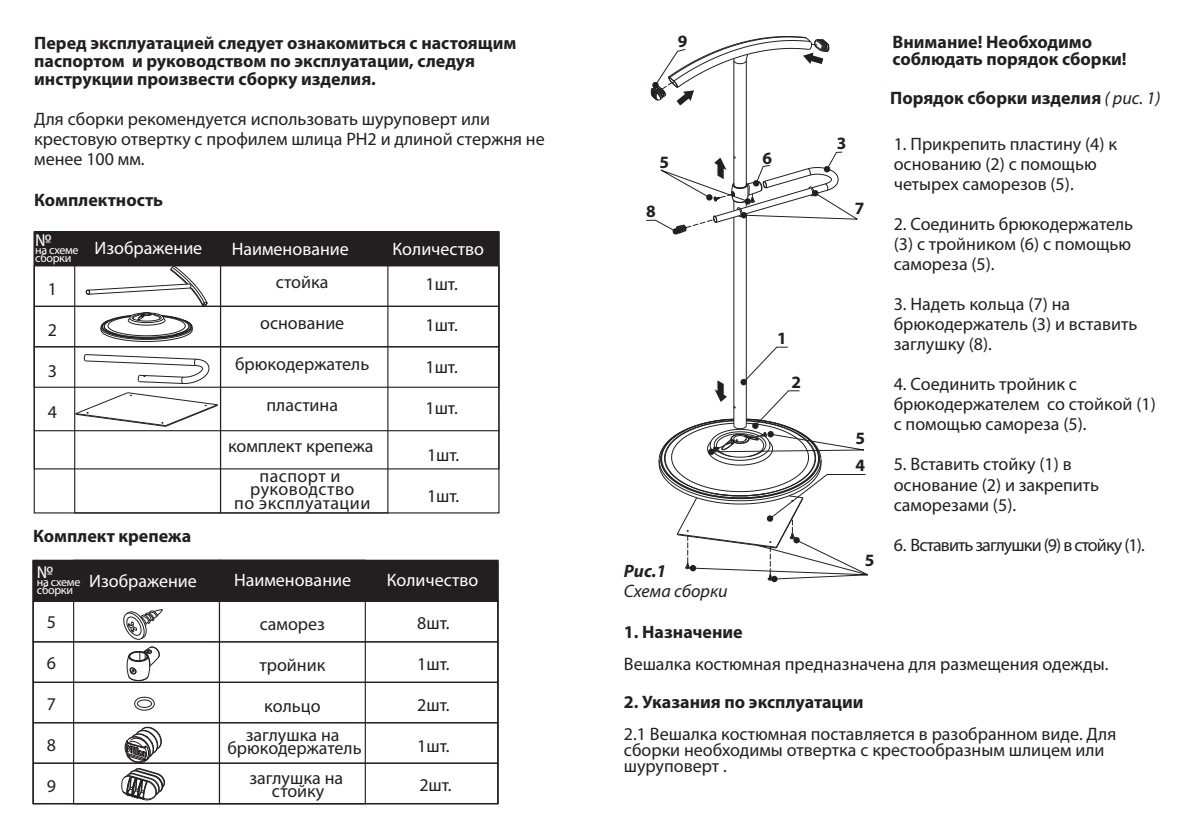
<style>
.page{position:relative;width:1191px;height:840px;background:#fff}
.page>*{position:absolute;margin:0;border:0;box-sizing:border-box;transform-origin:0 0}
.t1{font:18px/20px "Myriad Pro";color:#231f20}
.t2{font:700 18px/18px "Myriad Pro";color:#231f20}
.t3{font:18px "Myriad Pro";color:#fff}
.t4{font:18px/13px "Myriad Pro";letter-spacing:.025em;color:#231f20;text-align:center}
.t5{font:18px "Myriad Pro";letter-spacing:-.05em;color:#231f20}
.t6{font:italic 18px "Myriad Pro";color:#231f20}
.t7{font:italic 700 18px "Myriad Pro";color:#231f20}
.t8{font:700 17.4px "Myriad Pro";color:#231f20}
.t9{font:12px "Myriad Pro";letter-spacing:-.025em;color:#fff}
.s1{font-weight:400;font-style:italic}
</style>
<div class="page">
<div style="left:34px;top:430px;width:465px;height:83px;border:1px solid #231f20"></div>
<div style="left:34px;top:231px;width:465px;height:35px;background:#231f20"></div>
<div style="left:34px;top:265px;width:465px;height:42px;border:1px solid #231f20"></div>
<div style="left:34px;top:231px;width:465px;height:200px;border:1px solid #231f20"></div>
<div style="left:34px;top:305px;width:465px;height:42px;border:1px solid #231f20"></div>
<div style="left:34px;top:346px;width:465px;height:41px;border:1px solid #231f20"></div>
<svg style="left:86px;top:265px;width:122px;height:77px"></svg>
<svg style="left:84px;top:354px;width:125px;height:30px"></svg>
<svg style="left:75px;top:392px;width:143px;height:35px"></svg>
<svg style="left:32px;top:559px;width:467px;height:245px"></svg>
<div style="left:33px;top:600px;width:465px;height:42px;border:1px solid #231f20"></div>
<div style="left:33px;top:641px;width:465px;height:41px;border:1px solid #231f20"></div>
<div style="left:33px;top:681px;width:465px;height:42px;border:1px solid #231f20"></div>
<div style="left:33px;top:721px;width:465px;height:42px;border:1px solid #231f20"></div>
<div style="left:33px;top:762px;width:465px;height:41px;border:1px solid #231f20"></div>
<div style="left:33px;top:559px;width:465px;height:42px;background:#231f20"></div>
<svg style="left:123px;top:608px;width:40px;height:31px"></svg>
<svg style="left:126px;top:646px;width:34px;height:34px"></svg>
<svg style="left:134px;top:696px;width:21px;height:14px"></svg>
<svg style="left:121px;top:726px;width:44px;height:74px"></svg>
<hr style="left:746px;top:213px;width:1px;height:212px;background:#231f20">
<hr style="left:746px;top:61px;width:1px;height:124px;background:#231f20">
<hr style="left:733px;top:61px;width:1px;height:124px;background:#231f20">
<hr style="left:733px;top:217px;width:1px;height:208px;background:#231f20">
<div style="left:771px;top:575px;width:7px;height:7px;background:#231f20;border-radius:3px"></div>
<svg style="left:650px;top:36px;width:179px;height:72px"></svg>
<svg style="left:646px;top:151px;width:212px;height:84px"></svg>
<svg style="left:658px;top:346px;width:210px;height:234px"></svg>
<p class="t2" style="left:34px;top:33px;width:484px">Перед эксплуатацией следует ознакомиться с настоящим паспортом и руководством по эксплуатации, следуя инструкции произвести сборку изделия.</p>
<p class="t1" style="left:34px;top:108px;width:512px">Для сборки рекомендуется использовать шуруповерт или крестовую отвертку с профилем шлица PH2 и длиной стержня не менее 100 мм.</p>
<p class="t2" style="left:34px;top:190px;width:131px">Комплектность</p>
<p class="t3" style="left:35px;top:229px;width:18px">№</p>
<p class="t9" style="left:35px;top:250px;width:38px">сборки</p>
<p class="t9" style="left:35px;top:242px;width:45px">на схеме</p>
<p class="t1" style="left:48px;top:278px;width:11px">1</p>
<p class="t1" style="left:48px;top:319px;width:11px">2</p>
<p class="t1" style="left:48px;top:360px;width:11px">3</p>
<p class="t1" style="left:48px;top:401px;width:11px">4</p>
<p class="t3" style="left:95px;top:237px;width:109px">Изображение</p>
<p class="t3" style="left:232px;top:237px;width:119px">Наименование</p>
<p class="t3" style="left:392px;top:237px;width:93px">Количество</p>
<p class="t1" style="left:276px;top:271px;width:54px">стойка</p>
<p class="t1" style="left:260px;top:312px;width:86px">основание</p>
<p class="t1" style="left:235px;top:353px;width:136px">брюкодержатель</p>
<p class="t1" style="left:266px;top:394px;width:73px">пластина</p>
<p class="t1" style="left:228px;top:435px;width:147px">комплект крепежа</p>
<p class="t1" style="left:425px;top:274px;width:34px">1 шт.</p>
<p class="t1" style="left:425px;top:315px;width:34px">1 шт.</p>
<p class="t1" style="left:425px;top:356px;width:34px">1 шт.</p>
<p class="t1" style="left:425px;top:397px;width:34px">1 шт.</p>
<p class="t1" style="left:427px;top:444px;width:34px">1шт.</p>
<p class="t1" style="left:427px;top:485px;width:34px">1шт.</p>
<p class="t4" style="left:234px;top:469px;width:138px">паспорт и руководство<br>по эксплуатации</p>
<p class="t2" style="left:33px;top:526px;width:160px">Комплект крепежа</p>
<p class="t3" style="left:37px;top:560px;width:18px">№</p>
<p class="t9" style="left:37px;top:582px;width:38px">сборки</p>
<p class="t9" style="left:37px;top:574px;width:45px">на схеме</p>
<p class="t1" style="left:47px;top:611px;width:11px">5</p>
<p class="t1" style="left:47px;top:652px;width:11px">6</p>
<p class="t1" style="left:47px;top:693px;width:11px">7</p>
<p class="t1" style="left:47px;top:734px;width:11px">8</p>
<p class="t1" style="left:47px;top:775px;width:11px">9</p>
<p class="t3" style="left:89px;top:569px;width:109px">Изображение</p>
<p class="t3" style="left:234px;top:569px;width:119px">Наименование</p>
<p class="t3" style="left:387px;top:569px;width:93px">Количество</p>
<p class="t1" style="left:260px;top:613px;width:67px">саморез</p>
<p class="t1" style="left:259px;top:654px;width:67px">тройник</p>
<p class="t1" style="left:246px;top:691px;width:95px;line-height:28.8px;text-align:center">кольцо заглушка на</p>
<p class="t1" style="left:227px;top:732px;width:136px;line-height:30.2px;text-align:center">брюкодержатель заглушка на</p>
<p class="t1" style="left:272px;top:780px;width:54px">стойку</p>
<p class="t1" style="left:417px;top:612px;width:34px">8 шт.</p>
<p class="t1" style="left:417px;top:653px;width:34px">1 шт.</p>
<p class="t1" style="left:417px;top:694px;width:34px">2 шт.</p>
<p class="t1" style="left:417px;top:726px;width:36px;line-height:39.2px">1 шт.<br>2шт.</p>
<p class="t8" style="left:678px;top:29px;width:11px">9</p>
<p class="t8" style="left:659px;top:150px;width:11px">5</p>
<p class="t8" style="left:762px;top:147px;width:11px">6</p>
<p class="t8" style="left:837px;top:131px;width:11px">3</p>
<p class="t8" style="left:646px;top:199px;width:11px">8</p>
<p class="t8" style="left:854px;top:196px;width:11px">7</p>
<p class="t8" style="left:777px;top:326px;width:11px">1</p>
<p class="t8" style="left:791px;top:370px;width:11px">2</p>
<p class="t7" style="left:624px;top:558px;width:44px">Рис.1</p>
<p class="t6" style="left:624px;top:579px;width:105px">Схема сборки</p>
<p class="t8" style="left:855px;top:426px;width:11px">5</p>
<p class="t8" style="left:855px;top:453px;width:11px">4</p>
<p class="t8" style="left:864px;top:549px;width:11px">5</p>
<p class="t2" style="left:892px;top:32px;width:236px;line-height:17px">Внимание! Необходимо соблюдать порядок сборки!</p>
<p class="t2" style="left:890px;top:88px;width:272px">Порядок сборки изделия <span class="s1">( рис. 1)</span></p>
<p class="t1" style="left:893px;top:134px;width:225px">1. Прикрепить пластину (4) к основанию (2) с помощью четырех саморезов (5).</p>
<p class="t1" style="left:893px;top:214px;width:241px;text-align:justify">2. Соединить брюкодержатель (3) с тройником (6) с помощью самореза (5).</p>
<p class="t1" style="left:893px;top:294px;width:245px">3. Надеть кольца (7) на брюкодержатель (3) и вставить заглушку (8).</p>
<p class="t1" style="left:893px;top:374px;width:263px">4. Соединить тройник с брюкодержателем со стойкой (1) с помощью самореза (5).</p>
<p class="t1" style="left:893px;top:454px;width:207px">5. Вставить стойку (1) в основание (2) и закрепить саморезами (5).</p>
<p class="t5" style="left:893px;top:533px;width:253px">6. Вставить заглушки (9) в стойку (1).</p>
<p class="t2" style="left:624px;top:622px;width:120px">1. Назначение</p>
<p class="t1" style="left:624px;top:653px;width:486px">Вешалка костюмная предназначена для размещения одежды.</p>
<p class="t2" style="left:624px;top:691px;width:241px">2. Указания по эксплуатации</p>
<p class="t1" style="left:624px;top:724px;width:494px;line-height:16px">2.1 Вешалка костюмная поставляется в разобранном виде. Для сборки необходимы отвертка с крестообразным шлицем или шуруповерт .</p>
</div>
